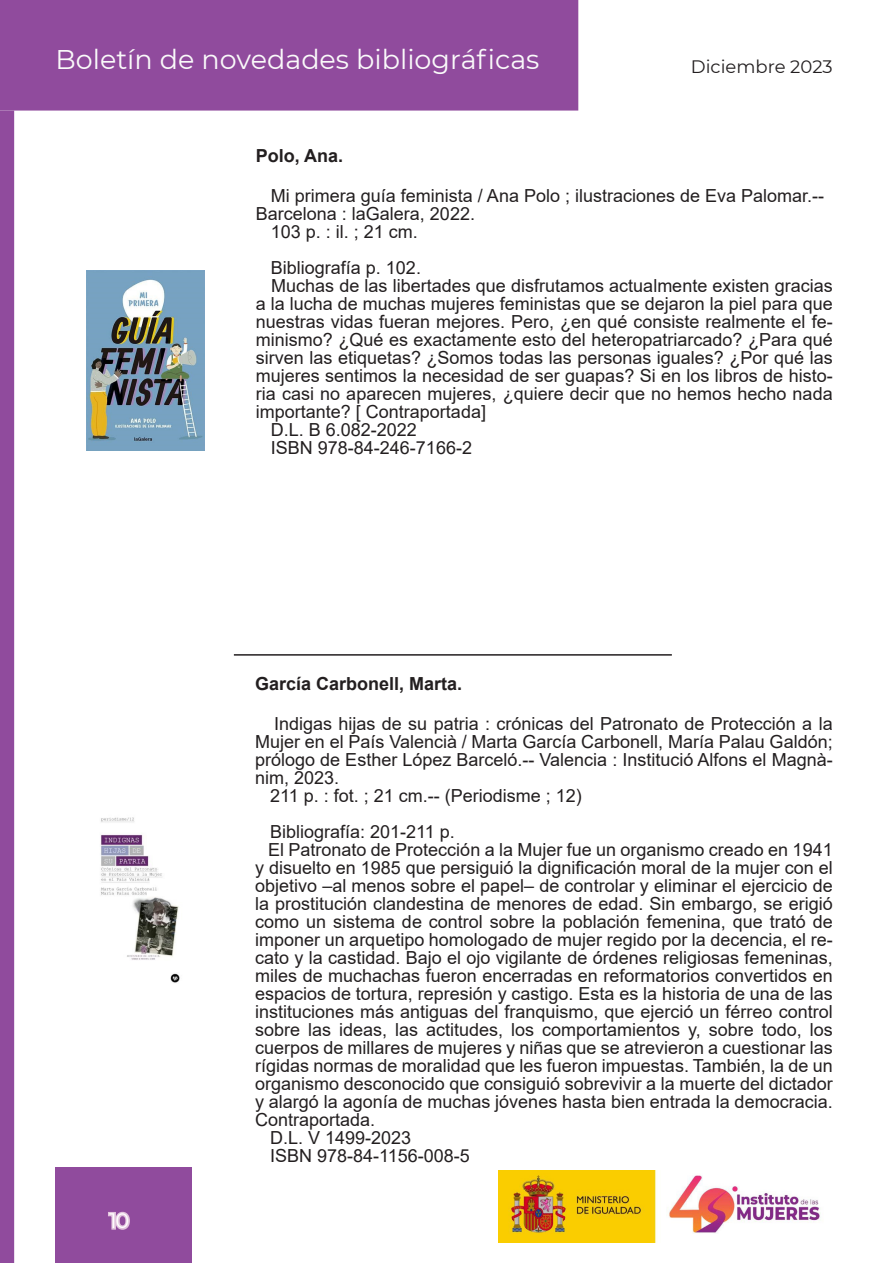
<style>
.page{position:relative;width:893px;height:1263px;background:#fff}
.page>*{position:absolute;margin:0;border:0;box-sizing:border-box;transform-origin:0 0}
.t1{font:27px "Montserrat";color:#fafafa}
.t2{font:21px "Montserrat";color:#fff}
.Cuerpo_de_texto{font:18px/18px "Arial";color:#231f20;text-align:justify}
.Cuerpo_de_texto-2{font:700 18px "Arial";color:#231f20}
.t3{font:18px "Montserrat";color:#231f20}
</style>
<div class="page">
<div style="left:55px;top:1167px;width:136px;height:96px;background:#904b9d"></div>
<svg style="left:108px;top:1211px;width:22px;height:19px"></svg>
<div style="left:1px;top:1px;width:577px;height:109px;background:#904b9d"></div>
<div style="left:0;top:0;width:578px;height:111px;border:2px solid #904b9d"></div>
<hr style="left:234px;top:654px;width:438px;height:2px;background:#231f20">
<div style="left:0;top:111px;width:14px;height:1152px;background:#904b9d"></div>
<img style="left:499px;top:1170px;width:322px;height:72px">
<img style="left:86px;top:270px;width:119px;height:181px">
<img style="left:100px;top:817px;width:80px;height:166px">
<h1 class="t1" style="left:56px;top:40px;width:485px">Boletín de novedades bibliográficas</h1>
<p class="t3" style="left:691px;top:55px;width:143px">Diciembre 2023</p>
<p class="Cuerpo_de_texto-2" style="left:256px;top:143px;width:89px">Polo, Ana.</p>
<p class="Cuerpo_de_texto" style="left:256px;top:186px;width:570px;text-indent:15px">Mi primera guía feminista / Ana Polo ; ilustraciones de Eva Palomar.--<br>Barcelona : laGalera, 2022.</p>
<p class="Cuerpo_de_texto" style="left:271px;top:222px;width:149px">103 p. : il. ; 21 cm.</p>
<p class="Cuerpo_de_texto" style="left:271px;top:258px;width:152px">Bibliografía p. 102.</p>
<p class="Cuerpo_de_texto" style="left:256px;top:276px;width:578px;text-indent:15px">Muchas de las libertades que disfrutamos actualmente existen gracias a la lucha de muchas mujeres feministas que se dejaron la piel para que nuestras vidas fueran mejores. Pero, ¿en qué consiste realmente el fe&shy;minismo? ¿Qué es exactamente esto del heteropatriarcado? ¿Para qué sirven las etiquetas? ¿Somos todas las personas iguales? ¿Por qué las mujeres sentimos la necesidad de ser guapas? Si en los libros de histo&shy;ria casi no aparecen mujeres, ¿quiere decir que no hemos hecho nada importante? [ Contraportada]</p>
<p class="Cuerpo_de_texto" style="left:271px;top:420px;width:148px">D.L. B 6.082-2022</p>
<p class="Cuerpo_de_texto" style="left:271px;top:438px;width:203px">ISBN 978-84-246-7166-2</p>
<p class="t2" style="left:109px;top:1206px;width:22px">10</p>
<p class="Cuerpo_de_texto-2" style="left:255px;top:671px;width:209px">García Carbonell, Marta.</p>
<p class="Cuerpo_de_texto" style="left:255px;top:714px;width:579px;text-indent:19px">Indigas hijas de su patria : crónicas del Patronato de Protección a la Mujer en el País Valencià / Marta García Carbonell, María Palau Galdón; prólogo de Esther López Barceló.-- Valencia : Institució Alfons el Magnà&shy;nim, 2023.</p>
<p class="Cuerpo_de_texto" style="left:270px;top:786px;width:313px">211 p. : fot. ; 21 cm.-- (Periodisme ; 12)</p>
<p class="Cuerpo_de_texto" style="left:270px;top:822px;width:186px">Bibliografía: 201-211 p.</p>
<p class="Cuerpo_de_texto" style="left:255px;top:840px;width:579px;text-indent:13px">El Patronato de Protección a la Mujer fue un organismo creado en 1941 y disuelto en 1985 que persiguió la dignificación moral de la mujer con el objetivo –al menos sobre el papel– de controlar y eliminar el ejercicio de la prostitución clandestina de menores de edad. Sin embargo, se erigió como un sistema de control sobre la población femenina, que trató de imponer un arquetipo homologado de mujer regido por la decencia, el re&shy;cato y la castidad. Bajo el ojo vigilante de órdenes religiosas femeninas, miles de muchachas fueron encerradas en reformatorios convertidos en espacios de tortura, represión y castigo. Esta es la historia de una de las instituciones más antiguas del franquismo, que ejerció un férreo control sobre las ideas, las actitudes, los comportamientos y, sobre todo, los cuerpos de millares de mujeres y niñas que se atrevieron a cuestionar las rígidas normas de moralidad que les fueron impuestas. También, la de un organismo desconocido que consiguió sobrevivir a la muerte del dictador y alargó la agonía de muchas jóvenes hasta bien entrada la democracia.<br>Contraportada.</p>
<p class="Cuerpo_de_texto" style="left:270px;top:1128px;width:143px">D.L. V 1499-2023</p>
<p class="Cuerpo_de_texto" style="left:270px;top:1146px;width:201px">ISBN 978-84-1156-008-5</p>
</div>
